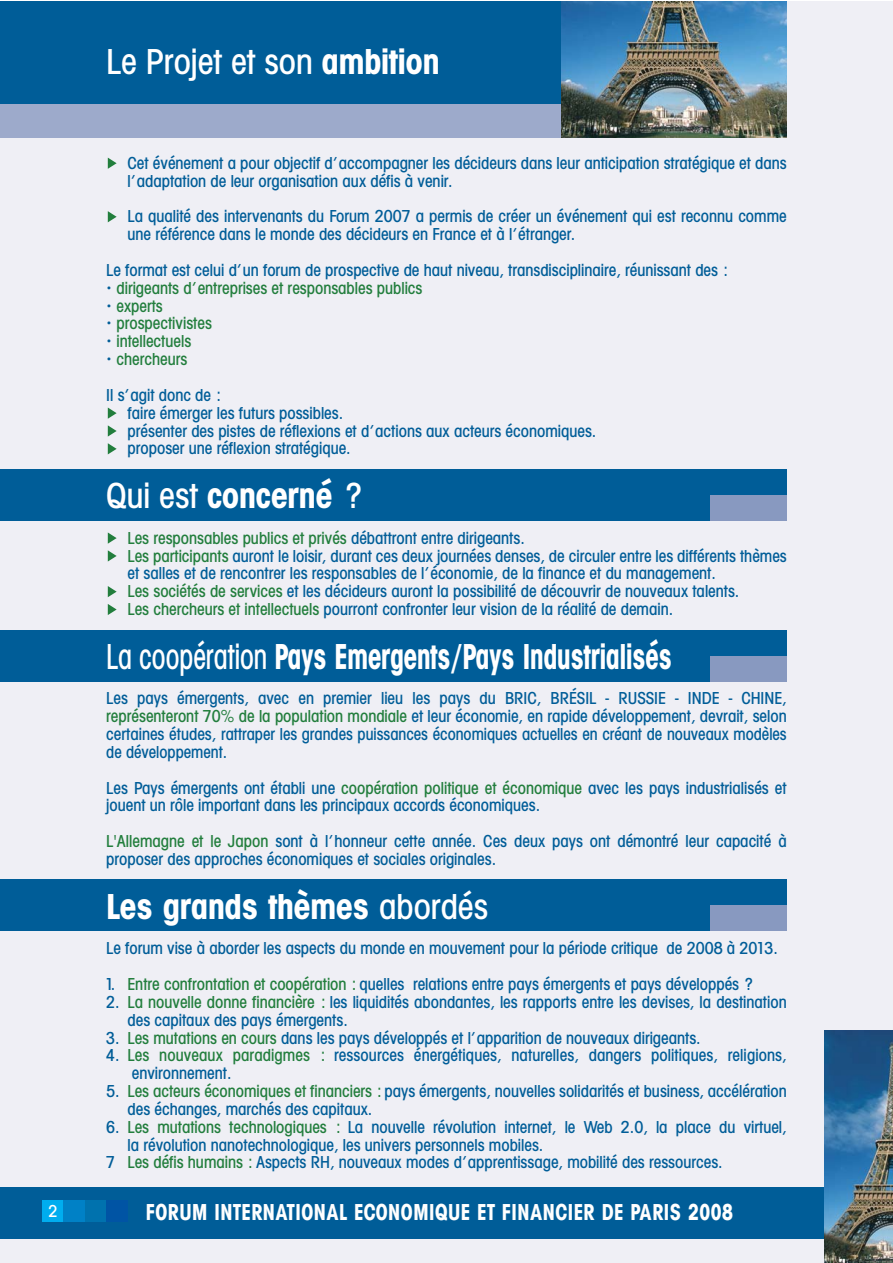
<style>
.page{position:relative;width:893px;height:1263px;background:#fff}
.page>*{position:absolute;margin:0;border:0;box-sizing:border-box;transform-origin:0 0}
.t1{font:37.5px "Av Garde C Bold";color:#fff;scale:.8 1}
.t2{font:37.5px "Av Garde C Bold";color:#fff}
.t3{font:37.5px "Av Garde C Medium";color:#fff}
.t4{font:24px "Av Garde C Bold";letter-spacing:.025em;color:#fff;scale:.9 1}
.t5{font:18px/17.9px "Av Garde C Medium";color:#005d98}
.t6{font:18px "Av Garde C Medium";color:#227e3d}
.t7{font:500 18px "Av Garde";color:#fff}
.s1{font-family:"Av Garde C Bold"}
.s2{color:#005d98}
.s3{color:#227e3d}
.s4{font-family:"Av Garde C Medium"}
</style>
<div class="page">
<div style="left:0;top:1px;width:893px;height:1262px;background:#efeff5"></div>
<div style="left:0;top:470px;width:787px;height:51px;background:#005d98"></div>
<div style="left:0;top:1188px;width:833px;height:51px;background:#005d98"></div>
<div style="left:0;top:1px;width:561px;height:136px;background:#9daacb"></div>
<div style="left:0;top:1px;width:561px;height:102px;background:#005d98"></div>
<img style="left:561px;top:1px;width:226px;height:136px">
<img style="left:825px;top:1030px;width:68px;height:233px">
<div style="left:710px;top:495px;width:77px;height:26px;background:#8899c0"></div>
<div style="left:0;top:631px;width:787px;height:51px;background:#005d98"></div>
<div style="left:710px;top:656px;width:77px;height:25px;background:#8899c0"></div>
<div style="left:0;top:880px;width:787px;height:51px;background:#005d98"></div>
<div style="left:710px;top:905px;width:77px;height:26px;background:#8899c0"></div>
<div style="left:43px;top:1200px;width:21px;height:22px;background:#00adef"></div>
<div style="left:64px;top:1200px;width:21px;height:22px;background:#0081c6"></div>
<div style="left:85px;top:1200px;width:21px;height:22px;background:#0072ae"></div>
<div style="left:106px;top:1200px;width:22px;height:22px;background:#0054a4"></div>
<svg style="left:108px;top:604px;width:9px;height:11px"></svg>
<svg style="left:108px;top:586px;width:9px;height:11px"></svg>
<svg style="left:108px;top:550px;width:9px;height:11px"></svg>
<svg style="left:108px;top:532px;width:9px;height:12px"></svg>
<svg style="left:108px;top:443px;width:9px;height:11px"></svg>
<svg style="left:108px;top:425px;width:9px;height:12px"></svg>
<svg style="left:108px;top:407px;width:9px;height:12px"></svg>
<svg style="left:108px;top:211px;width:9px;height:11px"></svg>
<svg style="left:108px;top:158px;width:9px;height:11px"></svg>
<h1 class="t3" style="left:106px;top:47px;width:335px">Le Projet et son <span class="s1">ambition</span></h1>
<p class="t5" style="left:128px;top:156px;width:661px">Cet événement a pour objectif d’accompagner les décideurs dans leur anticipation stratégique et dans l’adaptation de leur organisation aux défis à venir.</p>
<p class="t5" style="left:128px;top:209px;width:661px">La qualité des intervenants du Forum 2007 a permis de créer un événement qui est reconnu comme une référence dans le monde des décideurs en France et à l’étranger.</p>
<p class="t5" style="left:106px;top:263px;width:622px">Le format est celui d’un forum de prospective de haut niveau, transdisciplinaire, réunissant des :</p>
<p class="t6" style="left:106px;top:281px;width:318px"><span class="s2">•</span> dirigeants d’entreprises et responsables publics</p>
<p class="t6" style="left:106px;top:299px;width:58px"><span class="s2">•</span> experts</p>
<p class="t6" style="left:106px;top:317px;width:107px"><span class="s2">•</span> prospectivistes</p>
<p class="t6" style="left:106px;top:334px;width:86px"><span class="s2">•</span> intellectuels</p>
<p class="t5" style="left:106px;top:343px;width:115px;line-height:35.7px">• <span class="s3">chercheurs<br></span>Il s’agit donc de :</p>
<p class="t5" style="left:128px;top:405px;width:470px">faire émerger les futurs possibles.<br>présenter des pistes de réflexions et d’actions aux acteurs économiques. proposer une réflexion stratégique.</p>
<h1 class="t2" style="left:106px;top:481px;width:256px"><span class="s4">Qui est</span> concerné <span class="s4">?</span></h1>
<p class="t5" style="left:128px;top:530px;width:661px"><span class="s3">Les responsables publics et privés</span> débattront entre dirigeants.<br><span class="s3">Les participants</span> auront le loisir, durant ces deux journées denses, de circuler entre les différents thèmes et salles et de rencontrer les responsables de l’économie, de la finance et du management.<br><span class="s3">Les sociétés de services</span> et les décideurs auront la possibilité de découvrir de nouveaux talents.<br><span class="s3">Les chercheurs et intellectuels</span> pourront confronter leur vision de la réalité de demain.</p>
<h1 class="t1" style="left:106px;top:642px;width:708px"><span class="s4">La coopération</span> Pays Emergents/Pays Industrialisés</h1>
<p class="t5" style="left:106px;top:691px;width:682px;text-align:justify">Les pays émergents, avec en premier lieu les pays du BRIC, BRÉSIL - RUSSIE - INDE - CHINE, <span class="s3">représenteront 70% de la population mondiale</span> et leur économie, en rapide développement, devrait, selon certaines études, rattraper les grandes puissances économiques actuelles en créant de nouveaux modèles de développement.</p>
<p class="t5" style="left:106px;top:780px;width:682px">Les Pays émergents ont établi une <span class="s3">coopération politique et économique</span> avec les pays industrialisés et jouent un rôle important dans les principaux accords économiques.</p>
<p class="t5" style="left:106px;top:834px;width:682px"><span class="s3">L'Allemagne et le Japon</span> sont à l’honneur cette année. Ces deux pays ont démontré leur capacité à proposer des approches économiques et sociales originales.</p>
<h1 class="t2" style="left:106px;top:892px;width:383px">Les grands thèmes <span class="s4">abordés</span></h1>
<p class="t5" style="left:106px;top:941px;width:673px">Le forum vise à aborder les aspects du monde en mouvement pour la période critique de 2008 à 2013.</p>
<p class="t5" style="left:106px;top:977px;width:647px">1. <span class="s3">Entre confrontation et coopération :</span> quelles relations entre pays émergents et pays développés ?</p>
<p class="t5" style="left:128px;top:994px;width:661px;text-indent:-21px">2. <span class="s3">La nouvelle donne financière :</span> les liquidités abondantes, les rapports entre les devises, la destination des capitaux des pays émergents.</p>
<p class="t5" style="left:106px;top:1030px;width:596px">3. <span class="s3">Les mutations en cours</span> dans les pays développés et l’apparition de nouveaux dirigeants.</p>
<p class="t5" style="left:132px;top:1048px;width:656px;text-indent:-26px">4. <span class="s3">Les nouveaux paradigmes :</span> ressources énergétiques, naturelles, dangers politiques, religions, environnement.</p>
<p class="t5" style="left:128px;top:1084px;width:661px;text-indent:-21px">5. <span class="s3">Les acteurs économiques et financiers :</span> pays émergents, nouvelles solidarités et business, accélération des échanges, marchés des capitaux.</p>
<p class="t5" style="left:106px;top:1119px;width:682px">6. <span class="s3">Les mutations technologiques :</span> La nouvelle révolution internet, le Web 2.0, la place du virtuel,</p>
<p class="t5" style="left:128px;top:1137px;width:417px">la révolution nanotechnologique, les univers personnels mobiles.</p>
<p class="t5" style="left:106px;top:1155px;width:618px">7 <span class="s3">Les défis humains :</span> Aspects RH, nouveaux modes d’apprentissage, mobilité des ressources.</p>
<p class="t7" style="left:49px;top:1203px;width:10px">2</p>
<h2 class="t4" style="left:146px;top:1203px;width:654px">FORUM INTERNATIONAL ECONOMIQUE ET FINANCIER DE PARIS 2008</h2>
</div>
